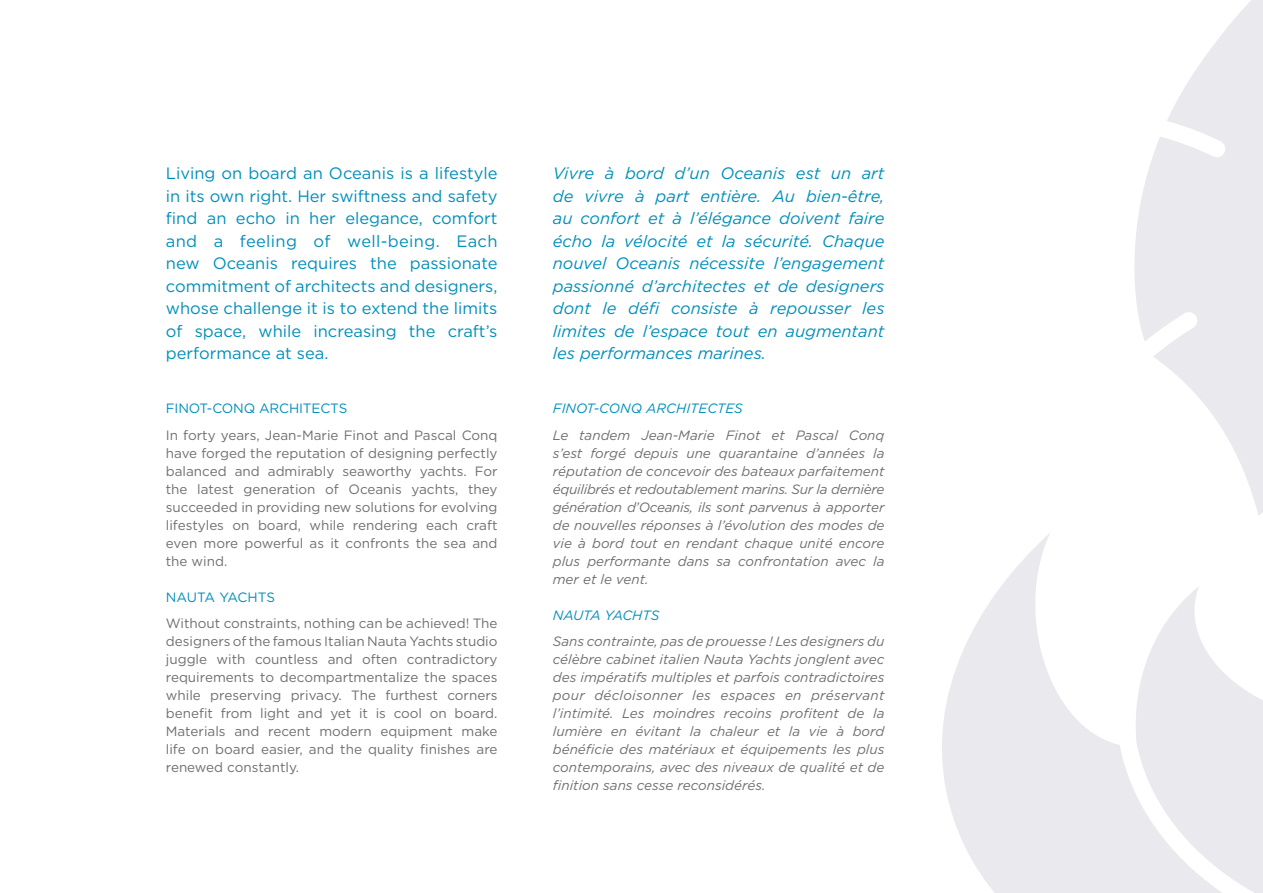
<style>
.page{position:relative;width:1263px;height:893px;background:#fff}
.page>*{position:absolute;margin:0;border:0;box-sizing:border-box;transform-origin:0 0}
.t1{font:italic 16.5px/22.5px "Gotham";color:#008fbb;text-align:justify}
.t2{font:16.5px/22.5px "Gotham";color:#008fbb;text-align:justify}
.t3{font:italic 13.5px/18px "Gotham";color:#706f6f;text-align:justify}
.t4{font:13.5px/18px "Gotham";color:#706f6f;text-align:justify}
.t5{font:italic 13.5px "Gotham";color:#008fbb}
.t6{font:13.5px "Gotham";letter-spacing:-.01em;color:#008fbb}
</style>
<div class="page">
<svg style="left:942px;top:0;width:321px;height:893px"></svg>
<p class="t2" style="left:166px;top:162px;width:333px">Living on board an Oceanis is a lifestyle in its own right. Her swiftness and safety find an echo in her elegance, comfort and a feeling of well-being. Each new Oceanis requires the passionate commitment of architects and designers, whose challenge it is to extend the limits of space, while increasing the craft’s performance at sea.</p>
<p class="t6" style="left:166px;top:400px;width:183px">FINOT-CONQ ARCHITECTS</p>
<p class="t4" style="left:166px;top:425px;width:333px">In forty years, Jean-Marie Finot and Pascal Conq have forged the reputation of designing perfectly balanced and admirably seaworthy yachts. For the latest generation of Oceanis yachts, they succeeded in providing new solutions for evolving lifestyles on board, while rendering each craft even more powerful as it confronts the sea and the wind.</p>
<p class="t6" style="left:166px;top:588px;width:111px">NAUTA YACHTS</p>
<p class="t4" style="left:166px;top:614px;width:333px">Without constraints, nothing can be achieved! The designers of the famous Italian Nauta Yachts studio juggle with countless and often contradictory requirements to decompartmentalize the spaces while preserving privacy. The furthest corners benefit from light and yet it is cool on board.<br>Materials and recent modern equipment make life on board easier, and the quality finishes are renewed constantly.</p>
<p class="t1" style="left:553px;top:162px;width:333px">Vivre à bord d’un Oceanis est un art de vivre à part entière. Au bien-être, au confort et à l’élégance doivent faire écho la vélocité et la sécurité. Chaque nouvel Oceanis nécessite l’engagement passionné d’architectes et de designers dont le défi consiste à repousser les limites de l’espace tout en augmentant les performances marines.</p>
<p class="t5" style="left:553px;top:400px;width:192px">FINOT-CONQ ARCHITECTES</p>
<p class="t3" style="left:553px;top:425px;width:333px">Le tandem Jean-Marie Finot et Pascal Conq s’est forgé depuis une quarantaine d’années la réputation de concevoir des bateaux parfaitement équilibrés et redoutablement marins. Sur la dernière génération d’Oceanis, ils sont parvenus à apporter de nouvelles réponses à l’évolution des modes de vie à bord tout en rendant chaque unité encore plus performante dans sa confrontation avec la mer et le vent.</p>
<p class="t5" style="left:553px;top:606px;width:108px">NAUTA YACHTS</p>
<p class="t3" style="left:553px;top:632px;width:333px">Sans contrainte, pas de prouesse ! Les designers du célèbre cabinet italien Nauta Yachts jonglent avec des impératifs multiples et parfois contradictoires pour décloisonner les espaces en préservant l’intimité. Les moindres recoins profitent de la lumière en évitant la chaleur et la vie à bord bénéficie des matériaux et équipements les plus contemporains, avec des niveaux de qualité et de finition sans cesse reconsidérés.</p>
</div>
